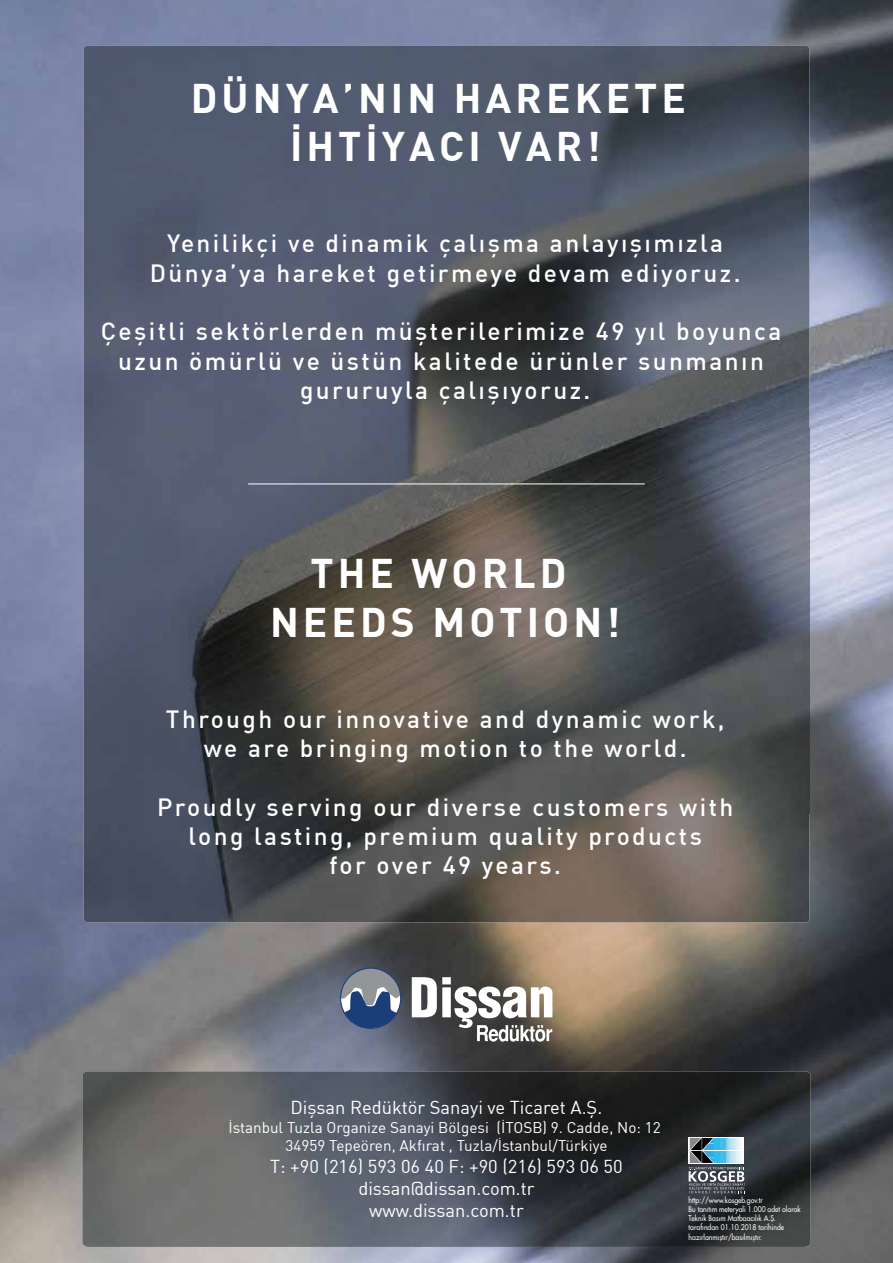
<style>
.page{position:relative;width:893px;height:1263px;background:#fff}
.page>*{position:absolute;margin:0;border:0;box-sizing:border-box;transform-origin:0 0}
.t1{font:40.5px/48.6px "DINBEK Bold";letter-spacing:.1em;color:#fff;text-align:center}
.t2{font:500 24.45px/29.4px "DIN Pro";letter-spacing:.1em;color:#fff;text-align:center}
.t3{font:18.3px/22px "DIN Pro";color:#fff;text-align:center}
.t4{font:15.3px/18.3px "DIN Pro";color:#fff;text-align:center}
.t5{font:7.65px/9.1px "Futura Normal Tr";color:#fff;scale:.9 1}
</style>
<div class="page">
<img style="left:0;top:0;width:893px;height:1263px">
<svg style="left:341px;top:968px;width:60px;height:62px;background:#64738d"></svg>
<svg style="left:412px;top:977px;width:140px;height:65px"></svg>
<img style="left:82px;top:1071px;width:729px;height:176px">
<img style="left:83px;top:45px;width:726px;height:877px">
<hr style="left:248px;top:483px;width:397px;height:1px;background:#fff">
<svg style="left:689px;top:1137px;width:55px;height:1px"></svg>
<svg style="left:689px;top:1138px;width:56px;height:56px;background:#718893"></svg>
<h1 class="t1" style="left:191px;top:72px;width:497px">DÜNYA’NIN HAREKETE<br>İHTİYACI VAR!</h1>
<p class="t2" style="left:150px;top:228px;width:592px">Yenilikçi ve dinamik çalışma anlayışımızla<br>Dünya’ya hareket getirmeye devam ediyoruz.</p>
<p class="t2" style="left:101px;top:316px;width:682px">Çeşitli sektörlerden müşterilerimize 49 yıl boyunca uzun ömürlü ve üstün kalitede ürünler sunmanın gururuyla çalışıyoruz.</p>
<h1 class="t1" style="left:270px;top:547px;width:352px">THE WORLD<br>NEEDS MOTION!</h1>
<p class="t2" style="left:166px;top:703px;width:560px">Through our innovative and dynamic work, we are bringing motion to the world.</p>
<p class="t2" style="left:157px;top:791px;width:578px">Proudly serving our diverse customers with long lasting, premium quality products<br>for over 49 years.</p>
<p class="t3" style="left:291px;top:1096px;width:313px">Dişsan Redüktör Sanayi ve Ticaret A.Ş.</p>
<p class="t4" style="left:228px;top:1117px;width:434px">İstanbul Tuzla Organize Sanayi Bölgesi (İTOSB) 9. Cadde, No: 12<br>34959 Tepeören, Akfırat , Tuzla/İstanbul/Türkiye</p>
<p class="t3" style="left:270px;top:1155px;width:354px">T: +90 (216) 593 06 40 F: +90 (216) 593 06 50 dissan@dissan.com.tr<br>www.dissan.com.tr</p>
<p class="t5" style="left:689px;top:1195px;width:126px">http://www.kosgeb.gov.tr<br>Bu tanıtım meteryali 1.000 adet olarak<br>Teknik Basım Matbaacılık A.Ş. tarafından 01.10.2018 tarihinde hazırlanmıştır/basılmıştır.</p>
</div>
